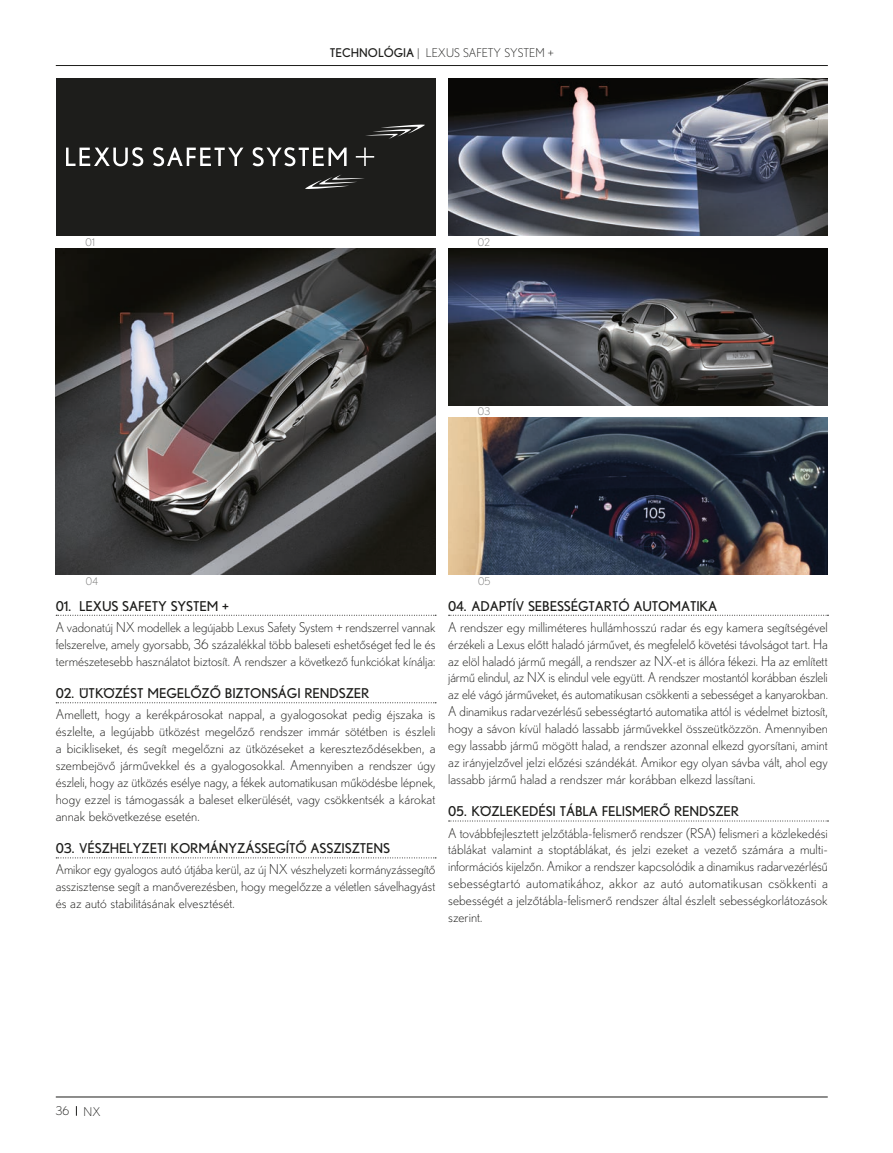
<style>
.page{position:relative;width:893px;height:1153px;background:#fff}
.page>*{position:absolute;margin:0;border:0;box-sizing:border-box;transform-origin:0 0}
.t1{font:13.5px/16.8px "Nobel CE Light";letter-spacing:.005em;color:#1d1d1b;text-align:justify}
.t2{font:13.5px "Nobel CE";letter-spacing:-.01em;color:#1d1d1b}
.t3{font:12px "Nobel CE Light";color:#1d1d1b}
.t4{font:10.5px "Nobel CE Light";letter-spacing:.02em;color:#70706f}
.s1{font-family:"Nobel CE"}
</style>
<div class="page">
<hr style="left:56px;top:1096px;width:772px;height:1px;background:#1d1d1b">
<div style="left:56px;top:78px;width:379px;height:157px;background:#1d1d1b"></div>
<svg style="left:66px;top:147px;width:77px;height:19px"></svg>
<svg style="left:153px;top:147px;width:90px;height:19px"></svg>
<svg style="left:253px;top:147px;width:94px;height:19px"></svg>
<svg style="left:366px;top:124px;width:59px;height:15px"></svg>
<svg style="left:305px;top:175px;width:59px;height:14px"></svg>
<svg style="left:356px;top:148px;width:18px;height:18px"></svg>
<img style="left:448px;top:78px;width:379px;height:157px">
<img style="left:56px;top:248px;width:379px;height:327px">
<img style="left:448px;top:248px;width:379px;height:157px">
<img style="left:448px;top:418px;width:380px;height:157px">
<hr style="left:56px;top:65px;width:772px;height:1px;background:#1d1d1b">
<svg style="left:56px;top:614px;width:380px;height:1px"></svg>
<svg style="left:56px;top:702px;width:380px;height:1px"></svg>
<svg style="left:56px;top:857px;width:380px;height:1px"></svg>
<svg style="left:449px;top:614px;width:379px;height:1px"></svg>
<svg style="left:449px;top:820px;width:379px;height:1px"></svg>
<p class="t3" style="left:330px;top:45px;width:226px"><span class="s1">TECHNOLÓGIA</span> | LEXUS SAFETY SYSTEM +</p>
<p class="t4" style="left:86px;top:236px;width:11px">01</p>
<p class="t4" style="left:478px;top:236px;width:13px">02</p>
<p class="t4" style="left:478px;top:405px;width:14px">03</p>
<p class="t4" style="left:86px;top:575px;width:14px">04</p>
<p class="t4" style="left:478px;top:575px;width:14px">05</p>
<p class="t2" style="left:56px;top:597px;width:175px">01. LEXUS SAFETY SYSTEM +</p>
<p class="t1" style="left:56px;top:619px;width:381px">A vadonatúj NX modellek a legújabb Lexus Safety System + rendszerrel vannak felszerelve, amely gyorsabb, 36 százalékkal több baleseti eshetőséget fed le és természetesebb használatot biztosít. A rendszer a következő funkciókat kínálja:</p>
<p class="t2" style="left:56px;top:685px;width:315px">02. ÜTKÖZÉST MEGELŐZŐ BIZTONSÁGI RENDSZER</p>
<p class="t1" style="left:56px;top:706px;width:381px">Amellett, hogy a kerékpárosokat nappal, a gyalogosokat pedig éjszaka is észlelte, a legújabb ütközést megelőző rendszer immár sötétben is észleli a bicikliseket, és segít megelőzni az ütközéseket a kereszteződésekben, a szembejövő járművekkel és a gyalogosokkal. Amennyiben a rendszer úgy észleli, hogy az ütközés esélye nagy, a fékek automatikusan működésbe lépnek, hogy ezzel is támogassák a baleset elkerülését, vagy csökkentsék a károkat annak bekövetkezése esetén.</p>
<p class="t2" style="left:56px;top:840px;width:336px">03. VÉSZHELYZETI KORMÁNYZÁSSEGÍTŐ ASSZISZTENS</p>
<p class="t1" style="left:56px;top:862px;width:381px">Amikor egy gyalogos autó útjába kerül, az új NX vészhelyzeti kormányzássegítő asszisztense segít a manőverezésben, hogy megelőzze a véletlen sávelhagyást és az autó stabilitásának elvesztését.</p>
<p class="t2" style="left:448px;top:597px;width:271px">04. ADAPTÍV SEBESSÉGTARTÓ AUTOMATIKA</p>
<p class="t1" style="left:448px;top:619px;width:381px">A rendszer egy milliméteres hullámhosszú radar és egy kamera segítségével érzékeli a Lexus előtt haladó járművet, és megfelelő követési távolságot tart. Ha az elöl haladó jármű megáll, a rendszer az NX-et is állóra fékezi. Ha az említett jármű elindul, az NX is elindul vele együtt. A rendszer mostantól korábban észleli az elé vágó járműveket, és automatikusan csökkenti a sebességet a kanyarokban.<br>A dinamikus radarvezérlésű sebességtartó automatika attól is védelmet biztosít, hogy a sávon kívül haladó lassabb járművekkel összeütközzön. Amennyiben egy lassabb jármű mögött halad, a rendszer azonnal elkezd gyorsítani, amint az irányjelzővel jelzi előzési szándékát. Amikor egy olyan sávba vált, ahol egy lassabb jármű halad a rendszer már korábban elkezd lassítani.</p>
<p class="t2" style="left:448px;top:803px;width:292px">05. KÖZLEKEDÉSI TÁBLA FELISMERŐ RENDSZER</p>
<p class="t1" style="left:448px;top:825px;width:381px">A továbbfejlesztett jelzőtábla-felismerő rendszer (RSA) felismeri a közlekedési táblákat valamint a stoptáblákat, és jelzi ezeket a vezető számára a multi&shy;információs kijelzőn. Amikor a rendszer kapcsolódik a dinamikus radarvezérlésű sebességtartó automatikához, akkor az autó automatikusan csökkenti a sebességét a jelzőtábla-felismerő rendszer által észlelt sebességkorlátozások szerint.</p>
<p class="t3" style="left:56px;top:1103px;width:46px">36 NX</p>
</div>
